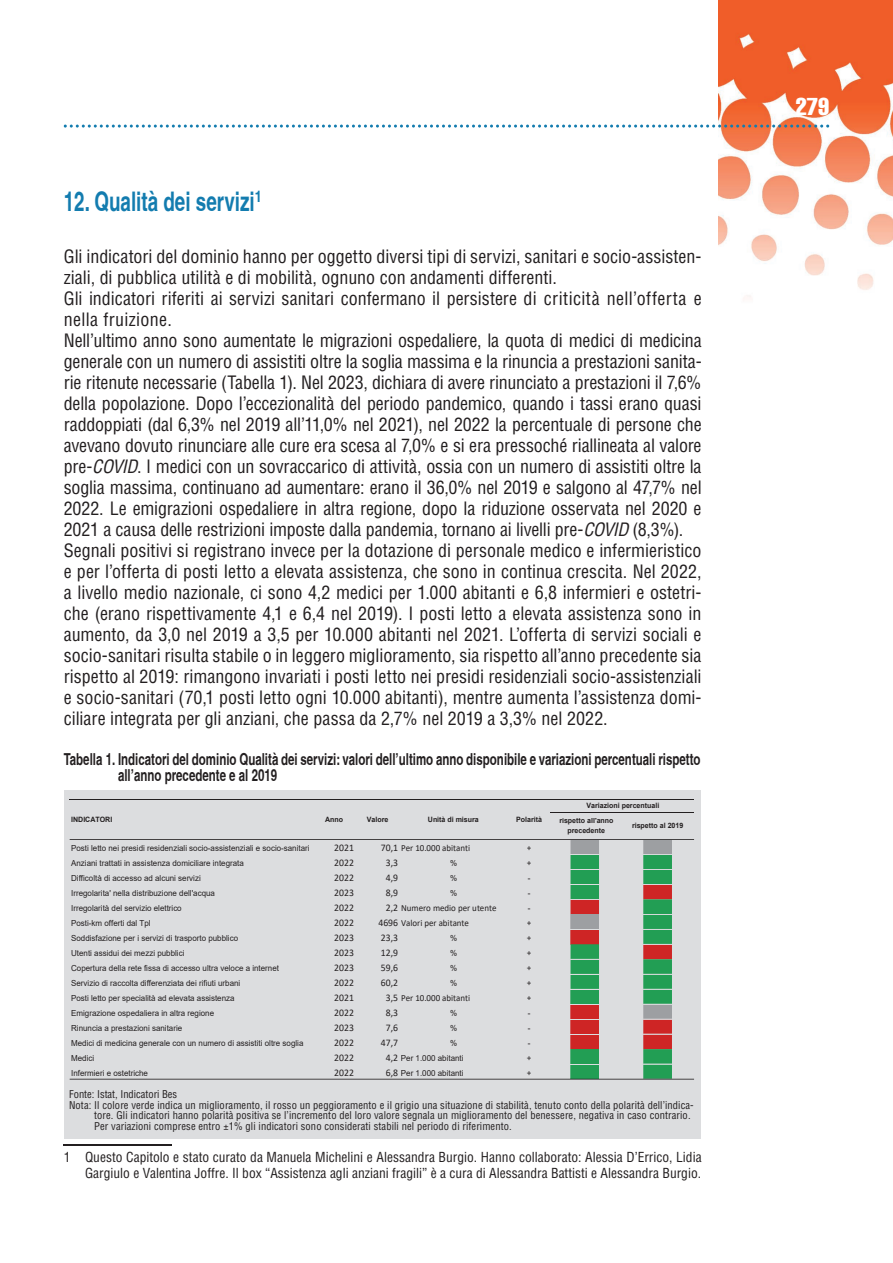
<style>
.page{position:relative;width:893px;height:1263px;background:#fff}
.page>*{position:absolute;margin:0;border:0;box-sizing:border-box;transform-origin:0 0}
.t1{font:700 condensed 27px "Helvetica";color:#137caf;scale:.85 1}
.t2{font:24px "Helvetica LT Std Comp";color:#fff}
.t3{font:condensed 18px/21px "Helvetica LT Std";letter-spacing:-.005em;color:#231f20}
.t4{font:700 condensed 16.5px/16.5px "Helvetica";color:#231f20;scale:.85 1}
.t5{font:condensed 13.5px/16.2px "Helvetica LT Std";color:#231f20;text-align:right}
.t6{font:condensed 10.5px "Helvetica LT Std";letter-spacing:.01em;color:#231f20}
.t7{font:10.05px "Calibri";color:#231f20;scale:.96 1}
.t8{font:9.3px "Calibri";color:#231f20;scale:.96 1}
.t9{font:8.25px "Arial";color:#231f20;scale:.96 1}
.t10{font:700 7.35px/9.6px "Arial";color:#231f20;text-align:center;scale:.96 1}
.s1{font-style:italic}
.s2{font-size:10.05px}
.s3{font-family:"Calibri";font-size:10.05px}
</style>
<div class="page">
<img style="left:719px;top:0;width:174px;height:297px">
<svg style="left:64px;top:125px;width:765px;height:3px"></svg>
<hr style="left:64px;top:1144px;width:108px;height:1px;background:#231f20">
<div style="left:64px;top:790px;width:637px;height:349px;background:#dcdddf"></div>
<hr style="left:70px;top:799px;width:624px;height:1px;background:#231f20">
<hr style="left:551px;top:812px;width:143px;height:1px;background:#231f20">
<svg style="left:70px;top:839px;width:624px;height:241px"></svg>
<h1 class="t1" style="left:64px;top:185px;width:235px">12. Qualità dei servizi<sup>1</sup></h1>
<p class="t3" style="left:64px;top:246px;width:639px">Gli indicatori del dominio hanno per oggetto diversi tipi di servizi, sanitari e socio-assisten&shy;ziali, di pubblica utilità e di mobilità, ognuno con andamenti differenti.<br>Gli indicatori riferiti ai servizi sanitari confermano il persistere di criticità nell’offerta e nella fruizione.<br>Nell’ultimo anno sono aumentate le migrazioni ospedaliere, la quota di medici di medicina generale con un numero di assistiti oltre la soglia massima e la rinuncia a prestazioni sanita&shy;rie ritenute necessarie (Tabella 1). Nel 2023, dichiara di avere rinunciato a prestazioni il 7,6% della popolazione. Dopo l’eccezionalità del periodo pandemico, quando i tassi erano quasi raddoppiati (dal 6,3% nel 2019 all’11,0% nel 2021), nel 2022 la percentuale di persone che avevano dovuto rinunciare alle cure era scesa al 7,0% e si era pressoché riallineata al valore pre-<span class="s1">COVID</span>. I medici con un sovraccarico di attività, ossia con un numero di assistiti oltre la soglia massima, continuano ad aumentare: erano il 36,0% nel 2019 e salgono al 47,7% nel 2022. Le emigrazioni ospedaliere in altra regione, dopo la riduzione osservata nel 2020 e 2021 a causa delle restrizioni imposte dalla pandemia, tornano ai livelli pre-<span class="s1">COVID</span> (8,3%).<br>Segnali positivi si registrano invece per la dotazione di personale medico e infermieristico e per l’offerta di posti Ietto a elevata assistenza, che sono in continua crescita. Nel 2022, a livello medio nazionale, ci sono 4,2 medici per 1.000 abitanti e 6,8 infermieri e ostetri&shy;che (erano rispettivamente 4,1 e 6,4 nel 2019). I posti letto a elevata assistenza sono in aumento, da 3,0 nel 2019 a 3,5 per 10.000 abitanti nel 2021. L’offerta di servizi sociali e socio-sanitari risulta stabile o in leggero miglioramento, sia rispetto all’anno precedente sia rispetto al 2019: rimangono invariati i posti Ietto nei presidi residenziali socio-assistenziali e socio-sanitari (70,1 posti letto ogni 10.000 abitanti), mentre aumenta l’assistenza domi&shy;ciliare integrata per gli anziani, che passa da 2,7% nel 2019 a 3,3% nel 2022.</p>
<p class="t4" style="left:118px;top:750px;width:687px;text-indent:-54px">Tabella 1. Indicatori del dominio Qualità dei servizi: valori dell’ultimo anno disponibile e variazioni percentuali rispetto all’anno precedente e al 2019</p>
<p class="t10" style="left:71px;top:814px;width:44px">INDICATORI</p>
<p class="t10" style="left:325px;top:814px;width:20px">Anno</p>
<p class="t10" style="left:367px;top:814px;width:24px">Valore</p>
<p class="t10" style="left:428px;top:814px;width:55px">Unità di misura</p>
<p class="t10" style="left:516px;top:814px;width:28px">Polarità</p>
<p class="t9" style="left:71px;top:842px;width:250px">Posti letto nei presidi residenziali socio-assistenziali e socio-sanitari</p>
<p class="t7" style="left:334px;top:841px;width:22px">2021</p>
<p class="t8" style="left:381px;top:841px;width:95px"><span class="s2">70,1</span> Per 10.000 abitanti</p>
<p class="t9" style="left:527px;top:842px;width:6px">+</p>
<p class="t9" style="left:71px;top:857px;width:181px">Anziani trattati in assistenza domiciliare integrata</p>
<p class="t7" style="left:334px;top:856px;width:22px">2022</p>
<p class="t7" style="left:386px;top:856px;width:14px">3,3</p>
<p class="t9" style="left:450px;top:857px;width:9px">%</p>
<p class="t9" style="left:527px;top:857px;width:6px">+</p>
<p class="t9" style="left:71px;top:872px;width:137px">Difficoltà di accesso ad alcuni servizi</p>
<p class="t7" style="left:334px;top:871px;width:22px">2022</p>
<p class="t7" style="left:386px;top:871px;width:14px">4,9</p>
<p class="t9" style="left:450px;top:872px;width:9px">%</p>
<p class="t9" style="left:528px;top:872px;width:4px">-</p>
<p class="t9" style="left:71px;top:887px;width:151px">Irregolarita' nella distribuzione dell'acqua</p>
<p class="t7" style="left:334px;top:886px;width:22px">2023</p>
<p class="t7" style="left:386px;top:886px;width:14px">8,9</p>
<p class="t9" style="left:450px;top:887px;width:9px">%</p>
<p class="t9" style="left:528px;top:887px;width:4px">-</p>
<p class="t9" style="left:71px;top:902px;width:117px">Irregolarità del servizio elettrico</p>
<p class="t7" style="left:334px;top:901px;width:22px">2022</p>
<p class="t8" style="left:386px;top:901px;width:117px"><span class="s2">2,2</span> Numero medio per utente</p>
<p class="t9" style="left:528px;top:902px;width:4px">-</p>
<p class="t9" style="left:71px;top:917px;width:84px">Posti-km offerti dal Tpl</p>
<p class="t7" style="left:334px;top:916px;width:22px">2022</p>
<p class="t8" style="left:378px;top:916px;width:96px"><span class="s2">4696</span> Valori per abitante</p>
<p class="t9" style="left:527px;top:917px;width:6px">+</p>
<p class="t9" style="left:71px;top:932px;width:175px">Soddisfazione per i servizi di trasporto pubblico</p>
<p class="t7" style="left:334px;top:931px;width:22px">2023</p>
<p class="t7" style="left:381px;top:931px;width:19px">23,3</p>
<p class="t9" style="left:450px;top:932px;width:9px">%</p>
<p class="t9" style="left:527px;top:932px;width:6px">+</p>
<p class="t9" style="left:71px;top:947px;width:119px">Utenti assidui dei mezzi pubblici</p>
<p class="t7" style="left:334px;top:946px;width:22px">2023</p>
<p class="t7" style="left:381px;top:946px;width:19px">12,9</p>
<p class="t9" style="left:450px;top:947px;width:9px">%</p>
<p class="t9" style="left:527px;top:947px;width:6px">+</p>
<p class="t9" style="left:71px;top:962px;width:218px">Copertura della rete fissa di accesso ultra veloce a internet</p>
<p class="t7" style="left:334px;top:961px;width:22px">2023</p>
<p class="t7" style="left:381px;top:961px;width:19px">59,6</p>
<p class="t9" style="left:450px;top:962px;width:9px">%</p>
<p class="t9" style="left:527px;top:962px;width:6px">+</p>
<p class="t9" style="left:71px;top:977px;width:178px">Servizio di raccolta differenziata dei rifiuti urbani</p>
<p class="t7" style="left:334px;top:976px;width:22px">2022</p>
<p class="t7" style="left:381px;top:976px;width:19px">60,2</p>
<p class="t9" style="left:450px;top:977px;width:9px">%</p>
<p class="t9" style="left:527px;top:977px;width:6px">+</p>
<p class="t9" style="left:71px;top:992px;width:172px">Posti letto per specialità ad elevata assistenza</p>
<p class="t7" style="left:334px;top:990px;width:22px">2021</p>
<p class="t8" style="left:386px;top:991px;width:89px"><span class="s2">3,5</span> Per 10.000 abitanti</p>
<p class="t9" style="left:527px;top:992px;width:6px">+</p>
<p class="t9" style="left:71px;top:1007px;width:150px">Emigrazione ospedaliera in altra regione</p>
<p class="t7" style="left:334px;top:1005px;width:22px">2022</p>
<p class="t7" style="left:386px;top:1005px;width:14px">8,3</p>
<p class="t9" style="left:450px;top:1007px;width:9px">%</p>
<p class="t9" style="left:528px;top:1007px;width:4px">-</p>
<p class="t9" style="left:71px;top:1022px;width:117px">Rinuncia a prestazioni sanitarie</p>
<p class="t7" style="left:334px;top:1020px;width:22px">2023</p>
<p class="t7" style="left:386px;top:1020px;width:14px">7,6</p>
<p class="t9" style="left:450px;top:1022px;width:9px">%</p>
<p class="t9" style="left:528px;top:1022px;width:4px">-</p>
<p class="t9" style="left:71px;top:1037px;width:243px">Medici di medicina generale con un numero di assistiti oltre soglia</p>
<p class="t7" style="left:334px;top:1035px;width:22px">2022</p>
<p class="t7" style="left:381px;top:1035px;width:19px">47,7</p>
<p class="t9" style="left:450px;top:1037px;width:9px">%</p>
<p class="t9" style="left:528px;top:1037px;width:4px">-</p>
<p class="t9" style="left:71px;top:1052px;width:26px">Medici</p>
<p class="t7" style="left:334px;top:1050px;width:22px">2022</p>
<p class="t9" style="left:386px;top:1052px;width:83px"><span class="s3">4,2</span> Per 1.000 abitanti</p>
<p class="t9" style="left:527px;top:1052px;width:6px">+</p>
<p class="t9" style="left:71px;top:1067px;width:82px">Infermieri e ostetriche</p>
<p class="t7" style="left:334px;top:1065px;width:22px">2022</p>
<p class="t9" style="left:386px;top:1067px;width:83px"><span class="s3">6,8</span> Per 1.000 abitanti</p>
<p class="t9" style="left:527px;top:1067px;width:6px">+</p>
<p class="t10" style="left:586px;top:801px;width:77px">Variazioni percentuali</p>
<p class="t10" style="left:559px;top:816px;width:58px">rispetto all'anno precedente</p>
<p class="t10" style="left:632px;top:821px;width:55px">rispetto al 2019</p>
<p class="t6" style="left:69px;top:1088px;width:110px">Fonte: Istat, Indicatori Bes</p>
<p class="t6" style="left:69px;top:1098px;width:626px">Nota: Il colore verde indica un miglioramento, il rosso un peggioramento e il grigio una situazione di stabilità, tenuto conto della polarità dell’indica-</p>
<p class="t6" style="left:94px;top:1109px;width:598px">tore. Gli indicatori hanno polarità positiva se l’incremento del loro valore segnala un miglioramento del benessere, negativa in caso contrario.</p>
<p class="t6" style="left:94px;top:1119px;width:419px">Per variazioni comprese entro ±1% gli indicatori sono considerati stabili nel periodo di riferimento.</p>
<p class="t5" style="left:64px;top:1149px;width:639px">1 Questo Capitolo e stato curato da Manuela Michelini e Alessandra Burgio. Hanno collaborato: Alessia D’Errico, Lidia<br>Gargiulo e Valentina Joffre. Il box “Assistenza agli anziani fragili” è a cura di Alessandra Battisti e Alessandra Burgio.</p>
<h2 class="t2" style="left:796px;top:91px;width:35px">279</h2>
</div>
